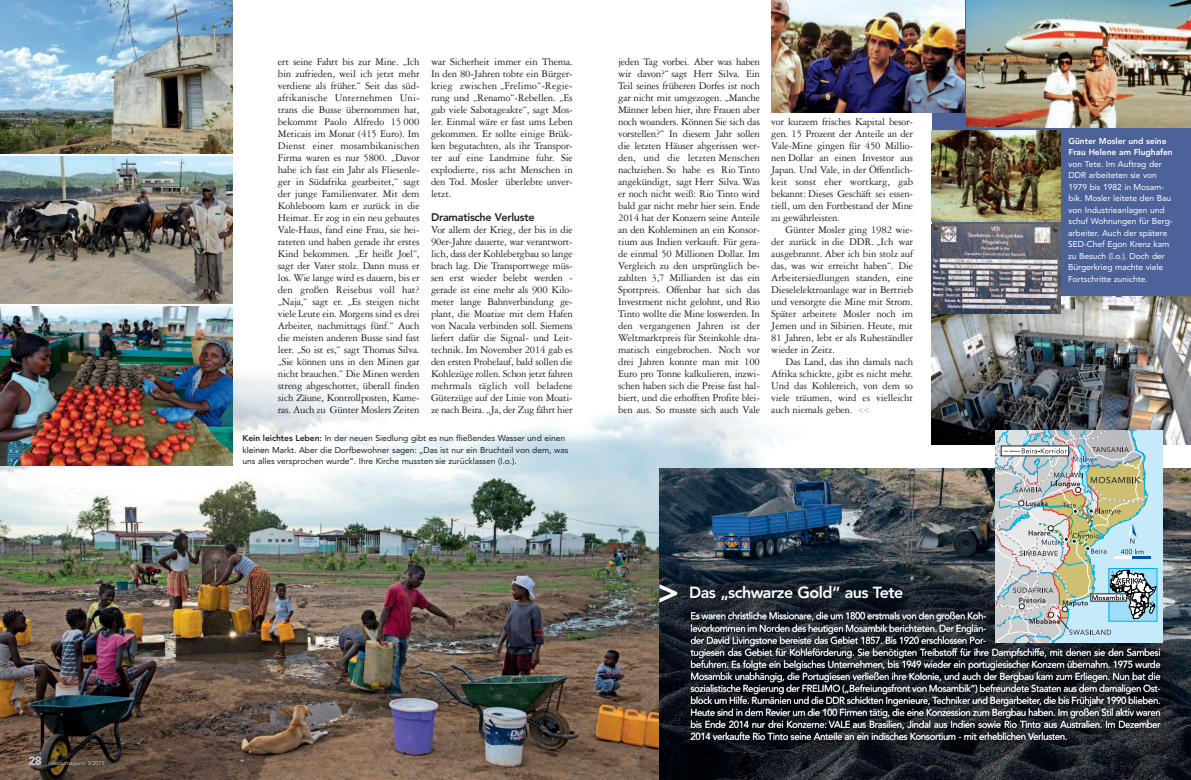
<style>
.page{position:relative;width:1191px;height:780px;background:#fff}
.page>*{position:absolute;margin:0;border:0;box-sizing:border-box;transform-origin:0 0}
.t1{font:800 16px "Avenir";letter-spacing:-.03em;color:#fff}
.t2{font:11px/12px "Garamond Three";letter-spacing:-.02em;color:#231f20;text-align:justify}
.t3{font:800 11px "Avenir";letter-spacing:-.02em;color:#231f20}
.t4{font:9.7px/12px "Avenir";letter-spacing:-.035em;color:#fff}
.t5{font:8.5px/11.5px "Avenir";letter-spacing:-.005em;color:#fff}
.t6{font:8.5px/11.5px "Avenir";letter-spacing:-.005em;color:#231f20}
.t7{font:800 8.5px/11.5px "Avenir";letter-spacing:-.005em;color:#fff}
.t8{font:5.5px "Avenir";color:#c5c6c8}
.s1{font-weight:900;font-size:12px;color:#9d9fa2}
.s2{font-weight:800}
.s3{font-family:"Avenir";font-weight:300;font-size:9px;color:#939598}
.s4{font-size:35px}
</style>
<div class="page">
<img style="left:0;top:314px;width:813px;height:466px">
<img style="left:0;top:0;width:232px;height:153px">
<img style="left:0;top:156px;width:232px;height:147px">
<img style="left:0;top:306px;width:232px;height:159px">
<div style="left:931px;top:0;width:260px;height:444px;background:#4d6298"></div>
<img style="left:931px;top:296px;width:260px;height:148px">
<img style="left:931px;top:224px;width:129px;height:89px">
<img style="left:967px;top:0;width:224px;height:128px">
<img style="left:771px;top:0;width:193px;height:113px">
<img style="left:931px;top:130px;width:129px;height:91px">
<img style="left:659px;top:468px;width:532px;height:312px">
<img style="left:680px;top:606px;width:495px;height:147px">
<img style="left:691px;top:612px;width:66px;height:7px">
<img style="left:691px;top:624px;width:88px;height:7px">
<img style="left:691px;top:636px;width:71px;height:9px">
<img style="left:690px;top:648px;width:66px;height:9px">
<img style="left:691px;top:660px;width:70px;height:9px">
<img style="left:691px;top:672px;width:71px;height:7px">
<img style="left:690px;top:684px;width:63px;height:7px">
<img style="left:691px;top:696px;width:83px;height:7px">
<img style="left:691px;top:708px;width:80px;height:7px">
<img style="left:691px;top:720px;width:85px;height:7px">
<img style="left:691px;top:732px;width:83px;height:7px">
<div style="left:995px;top:430px;width:167px;height:212px;background:#c6eafa"></div>
<img style="left:995px;top:430px;width:162px;height:213px">
<p class="t8" style="left:28px;top:760px;width:78px"><span class="s1">28</span> missio magazin 3/2015</p>
<p class="t2" style="left:278px;top:57px;width:143px">ert seine Fahrt bis zur Mine. „Ich bin zufrieden, weil ich jetzt mehr verdiene als früher.“ Seit das süd&shy;afrikanische Unternehmen Uni&shy;trans die Busse übernommen hat, bekommt Paolo Alfredo 15 000<br>Meticais im Monat (415 Euro). Im Dienst einer mosambikanischen Firma waren es nur 5800. „Davor habe ich fast ein Jahr als Fliesenle&shy;ger in Südafrika gearbeitet,“ sagt der junge Familienvater. Mit dem Kohleboom kam er zurück in die Heimat. Er zog in ein neu gebautes Vale-Haus, fand eine Frau, sie hei&shy;rateten und haben gerade ihr erstes Kind bekommen. „Er heißt Joel“, sagt der Vater stolz. Dann muss er los. Wie lange wird es dauern, bis er den großen Reisebus voll hat? „Naja,“ sagt er. „Es steigen nicht viele Leute ein. Morgens sind es drei Arbeiter, nachmittags fünf.“ Auch die meisten anderen Busse sind fast leer. „So ist es,“ sagt Thomas Silva. „Sie können uns in den Minen gar nicht brauchen.“ Die Minen werden streng abgeschottet, überall finden sich Zäune, Kontrollposten, Kame&shy;ras. Auch zu Günter Moslers Zeiten</p>
<p class="t6" style="left:243px;top:433px;width:327px"><span class="s2">Kein leichtes Leben:</span> In der neuen Siedlung gibt es nun fließendes Wasser und einen kleinen Markt. Aber die Dorfbewohner sagen: „Das ist nur ein Bruchteil von dem, was uns alles versprochen wurde“. Ihre Kirche mussten sie zurücklassen (l.o.).</p>
<p class="t2" style="left:431px;top:57px;width:143px">war Sicherheit immer ein Thema.<br>In den 80-Jahren tobte ein Bürger&shy;krieg zwischen „Frelimo“-Regie&shy;rung und „Renamo“-Rebellen. „Es gab viele Sabotageakte“, sagt Mos&shy;ler. Einmal wäre er fast ums Leben gekommen. Er sollte einige Brük&shy;ken begutachten, als ihr Transpor&shy;ter auf eine Landmine fuhr. Sie explodierte, riss acht Menschen in den Tod. Mosler überlebte unver&shy;letzt.</p>
<p class="t3" style="left:431px;top:213px;width:105px">Dramatische Verluste</p>
<p class="t2" style="left:431px;top:225px;width:143px">Vor allem der Krieg, der bis in die 90er-Jahre dauerte, war verantwort&shy;lich, dass der Kohlebergbau so lange brach lag. Die Transportwege müs&shy;sen erst wieder belebt werden - gerade ist eine mehr als 900 Kilo&shy;meter lange Bahnverbindung ge&shy;plant, die Moatize mit dem Hafen von Nacala verbinden soll. Siemens liefert dafür die Signal- und Leit&shy;technik. Im November 2014 gab es den ersten Probelauf, bald sollen die Kohlezüge rollen. Schon jetzt fahren mehrmals täglich voll beladene Güterzüge auf der Linie von Moati&shy;ze nach Beira. „Ja, der Zug fährt hier</p>
<p class="t2" style="left:618px;top:57px;width:143px">jeden Tag vorbei. Aber was haben wir davon?“ sagt Herr Silva. Ein Teil seines früheren Dorfes ist noch gar nicht mit umgezogen. „Manche Männer leben hier, ihre Frauen aber noch woanders. Können Sie sich das vorstellen?“ In diesem Jahr sollen die letzten Häuser abgerissen wer&shy;den, und die letzten Menschen nachziehen. So habe es Rio Tinto angekündigt, sagt Herr Silva. Was er noch nicht weiß: Rio Tinto wird bald gar nicht mehr hier sein. Ende 2014 hat der Konzern seine Anteile an den Kohleminen an ein Konsor&shy;tium aus Indien verkauft. Für gera&shy;de einmal 50 Millionen Dollar. Im Vergleich zu den ursprünglich be&shy;zahlten 3,7 Milliarden ist das ein Spottpreis. Offenbar hat sich das Investment nicht gelohnt, und Rio Tinto wollte die Mine loswerden. In den vergangenen Jahren ist der Weltmarktpreis für Steinkohle dra&shy;matisch eingebrochen. Noch vor drei Jahren konnte man mit 100<br>Euro pro Tonne kalkulieren, inzwi&shy;schen haben sich die Preise fast hal&shy;biert, und die erhofften Profite blei&shy;ben aus. So musste sich auch Vale</p>
<p class="t2" style="left:771px;top:117px;width:143px">vor kurzem frisches Kapital besor&shy;gen. 15 Prozent der Anteile an der Vale-Mine gingen für 450 Millio&shy;nen Dollar an einen Investor aus Japan. Und Vale, in der Öffentlich&shy;keit sonst eher wortkarg, gab bekannt: Dieses Geschäft sei essen&shy;tiell, um den Fortbestand der Mine zu gewährleisten.</p>
<p class="t2" style="left:771px;top:225px;width:143px;text-indent:14px">Günter Mosler ging 1982 wie&shy;der zurück in die DDR. „Ich war ausgebrannt. Aber ich bin stolz auf das, was wir erreicht haben“. Die Arbeitersiedlungen standen, eine Dieselelektroanlage war in Bertrieb und versorgte die Mine mit Strom.<br>Später arbeitete Mosler noch im Jemen und in Sibirien. Heute, mit 81 Jahren, lebt er als Ruheständler wieder in Zeitz.</p>
<p class="t2" style="left:771px;top:357px;width:143px;text-indent:14px">Das Land, das ihn damals nach Afrika schickte, gibt es nicht mehr.<br>Und das Kohlereich, von dem so viele träumen, wird es vielleicht auch niemals geben. <span class="s3">&lt;&lt;</span></p>
<p class="t7" style="left:1068px;top:136px;width:106px">Günter Mosler und seine<br>Frau Helene am Flughafen</p>
<p class="t5" style="left:1068px;top:159px;width:106px">von Tete. Im Auftrag der<br>DDR arbeiteten sie von<br>1979 bis 1982 in Mosam&shy;bik. Mosler leitete den Bau von Industrieanlagen und schuf Wohnungen für Berg&shy;arbeiter. Auch der spätere<br>SED-Chef Egon Krenz kam zu Besuch (l.o.). Doch der<br>Bürgerkrieg machte viele<br>Fortschritte zunichte.</p>
<h1 class="t1" style="left:657px;top:586px;width:248px"><span class="s4">&gt;</span> Das „schwarze Gold“ aus Tete</h1>
<p class="t4" style="left:690px;top:611px;width:471px">Es waren christliche Missionare, die um 1800 erstmals von den großen Koh-<br>levorkommen im Norden des heutigen Mosambik berichteten. Der Englän-<br>der David Livingstone bereiste das Gebiet 1857. Bis 1920 erschlossen Por-<br>tugiesen das Gebiet für Kohleförderung. Sie benötigten Treibstoff für ihre Dampfschiffe, mit denen sie den Sambesi befuhren. Es folgte ein belgisches Unternehmen, bis 1949 wieder ein portugiesischer Konzern übernahm. 1975 wurde Mosambik unabhängig, die Portugiesen verließen ihre Kolonie, und auch der Bergbau kam zum Erliegen. Nun bat die sozialistische Regierung der FRELIMO („Befreiungsfront von Mosambik“) befreundete Staaten aus dem damaligen Ost&shy;block um Hilfe. Rumänien und die DDR schickten Ingenieure, Techniker und Bergarbeiter, die bis Frühjahr 1990 blieben.<br>Heute sind in dem Revier um die 100 Firmen tätig, die eine Konzession zum Bergbau haben. Im großen Stil aktiv waren bis Ende 2014 nur drei Konzerne: VALE aus Brasilien, Jindal aus Indien sowie Rio Tinto aus Australien. Im Dezember 2014 verkaufte Rio Tinto seine Anteile an ein indisches Konsortium - mit erheblichen Verlusten.</p>
</div>
